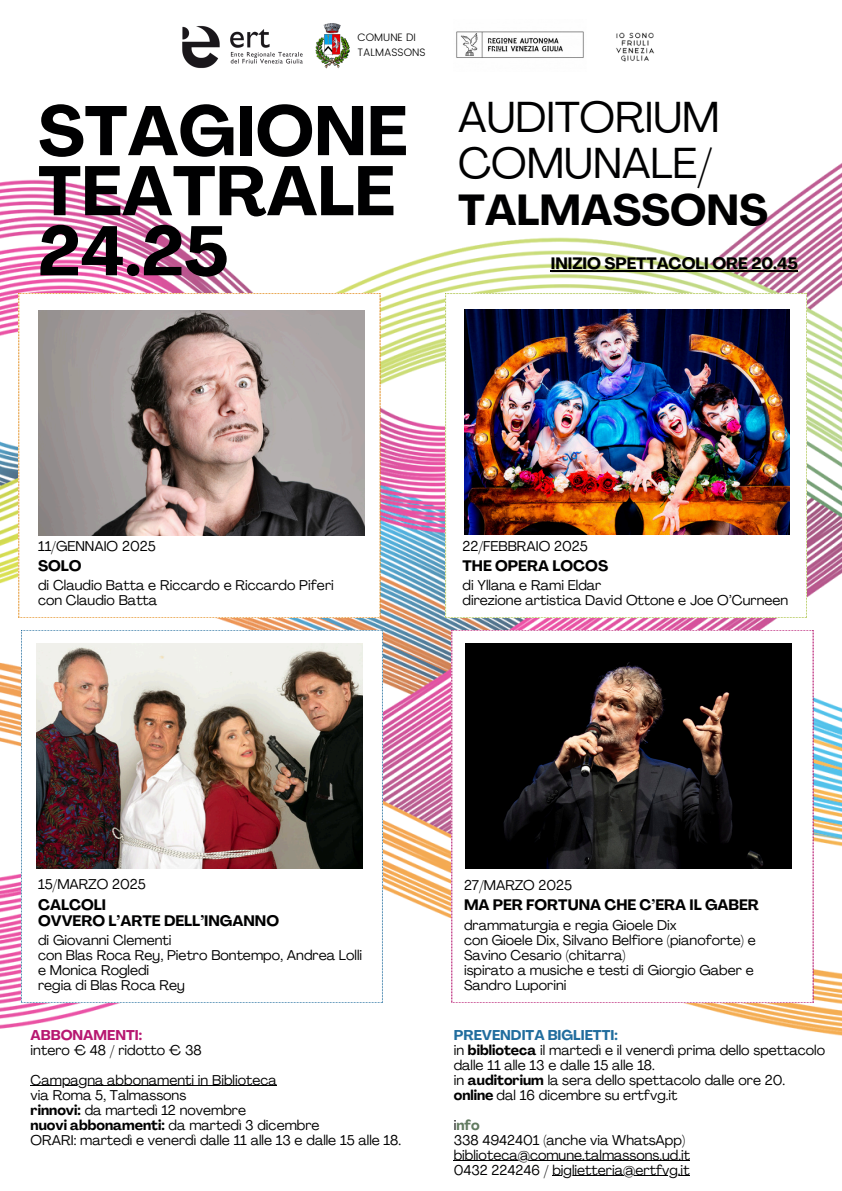
<style>
.page{position:relative;width:842px;height:1191px;background:#fff}
.page>*{position:absolute;margin:0;border:0;box-sizing:border-box;transform-origin:0 0}
.t1{font:700 69px/60px "Agrandir";color:#000001}
.t2{font:42.8px/46.2px "Agrandir";color:#000001}
.t3{font:700 16.3px "Agrandir";color:#000001}
.t4{font:700 15px/16.5px "Agrandir";color:#000001}
.t5{font:14px/15.2px "Agrandir";color:#000001}
.t6{font:700 14px "Agrandir";color:#216d9e}
.t7{font:700 14px "Agrandir";color:#b71871}
.t8{font:700 14px "Agrandir";color:#617a5f}
.t9{font:300 10.8px "Poppins";color:#000001}
.s1{font-weight:700}
.s2{font-weight:400;color:#000001}
</style>
<div class="page">
<img style="left:0;top:23px;width:842px;height:1153px">
<hr style="left:551px;top:271px;width:247px;height:1px;background:#000001">
<p class="t9" style="left:357px;top:31px;width:60px">COMUNE DI</p>
<p class="t9" style="left:357px;top:46px;width:70px">TALMASSONS</p>
<p class="t1" style="left:38px;top:108px;width:371px">STAGIONE<br>TEATRALE<br>24.25</p>
<p class="t2" style="left:458px;top:98px;width:311px">AUDITORIUM<br>COMUNALE/<br><span class="s1">TALMASSONS</span></p>
<p class="t3" style="left:551px;top:257px;width:249px">INIZIO SPETTACOLI ORE 20.45</p>
<p class="t5" style="left:38px;top:540px;width:119px">11/GENNAIO 2025</p>
<p class="t5" style="left:462px;top:540px;width:127px">22/FEBBRAIO 2025</p>
<h4 class="t4" style="left:38px;top:559px;width:45px">SOLO</h4>
<p class="t4" style="left:462px;top:559px;width:147px">THE OPERA LOCOS</p>
<h3 class="t5" style="left:38px;top:579px;width:297px">di Claudio Batta e Riccardo e Riccardo Piferi</h3>
<h5 class="t5" style="left:38px;top:594px;width:121px">con Claudio Batta</h5>
<p class="t5" style="left:462px;top:579px;width:140px">di Yllana e Rami Eldar</p>
<p class="t5" style="left:462px;top:594px;width:327px">direzione artistica David Ottone e Joe O’Curneen</p>
<p class="t5" style="left:38px;top:878px;width:109px">15/MARZO 2025</p>
<p class="t4" style="left:38px;top:897px;width:243px">CALCOLI<br>OVVERO L’ARTE DELL’INGANNO</p>
<p class="t5" style="left:38px;top:933px;width:135px">di Giovanni Clementi</p>
<p class="t5" style="left:38px;top:949px;width:326px">con Blas Roca Rey, Pietro Bontempo, Andrea Lolli e Monica Rogledi</p>
<p class="t5" style="left:38px;top:978px;width:148px">regia di Blas Roca Rey</p>
<p class="t7" style="left:31px;top:1028px;width:113px">ABBONAMENTI:</p>
<h6 class="t5" style="left:31px;top:1043px;width:172px">intero € 48 / ridotto € 38</h6>
<h5 class="t5" style="left:31px;top:1073px;width:248px">Campagna abbonamenti in Biblioteca</h5>
<p class="t5" style="left:31px;top:1088px;width:157px">via Roma 5, Talmassons</p>
<p class="t5" style="left:31px;top:1103px;width:217px"><span class="s1">rinnovi:</span> da martedì 12 novembre</p>
<p class="t5" style="left:31px;top:1118px;width:291px"><span class="s1">nuovi abbonamenti:</span> da martedì 3 dicembre</p>
<p class="t5" style="left:31px;top:1133px;width:372px">ORARI: martedì e venerdì dalle 11 alle 13 e dalle 15 alle 18.</p>
<p class="t5" style="left:464px;top:879px;width:109px">27/MARZO 2025</p>
<p class="t4" style="left:464px;top:897px;width:296px">MA PER FORTUNA CHE C’ERA IL GABER</p>
<p class="t5" style="left:464px;top:918px;width:293px">drammaturgia e regia Gioele Dix<br>con Gioele Dix, Silvano Belfiore (pianoforte) e Savino Cesario (chitarra)<br>ispirato a musiche e testi di Giorgio Gaber e Sandro Luporini</p>
<h6 class="t6" style="left:454px;top:1028px;width:166px">PREVENDITA BIGLIETTI:</h6>
<h5 class="t5" style="left:454px;top:1043px;width:373px">in <span class="s1">biblioteca</span> il martedì e il venerdì prima dello spettacolo dalle 11 alle 13 e dalle 15 alle 18.</h5>
<p class="t5" style="left:454px;top:1073px;width:333px">in <span class="s1">auditorium</span> la sera dello spettacolo dalle ore 20.</p>
<p class="t5" style="left:454px;top:1088px;width:225px"><span class="s1">online</span> dal 16 dicembre su ertfvg.it</p>
<h6 class="t8" style="left:454px;top:1118px;width:28px"><span class="s2">i</span>nfo</h6>
<h5 class="t5" style="left:454px;top:1133px;width:233px">338 4942401 (anche via WhatsApp)</h5>
<p class="t5" style="left:454px;top:1148px;width:238px">biblioteca@comune.talmassons.ud.it<br>0432 224246 / biglietteria@ertfvg.it</p>
</div>
